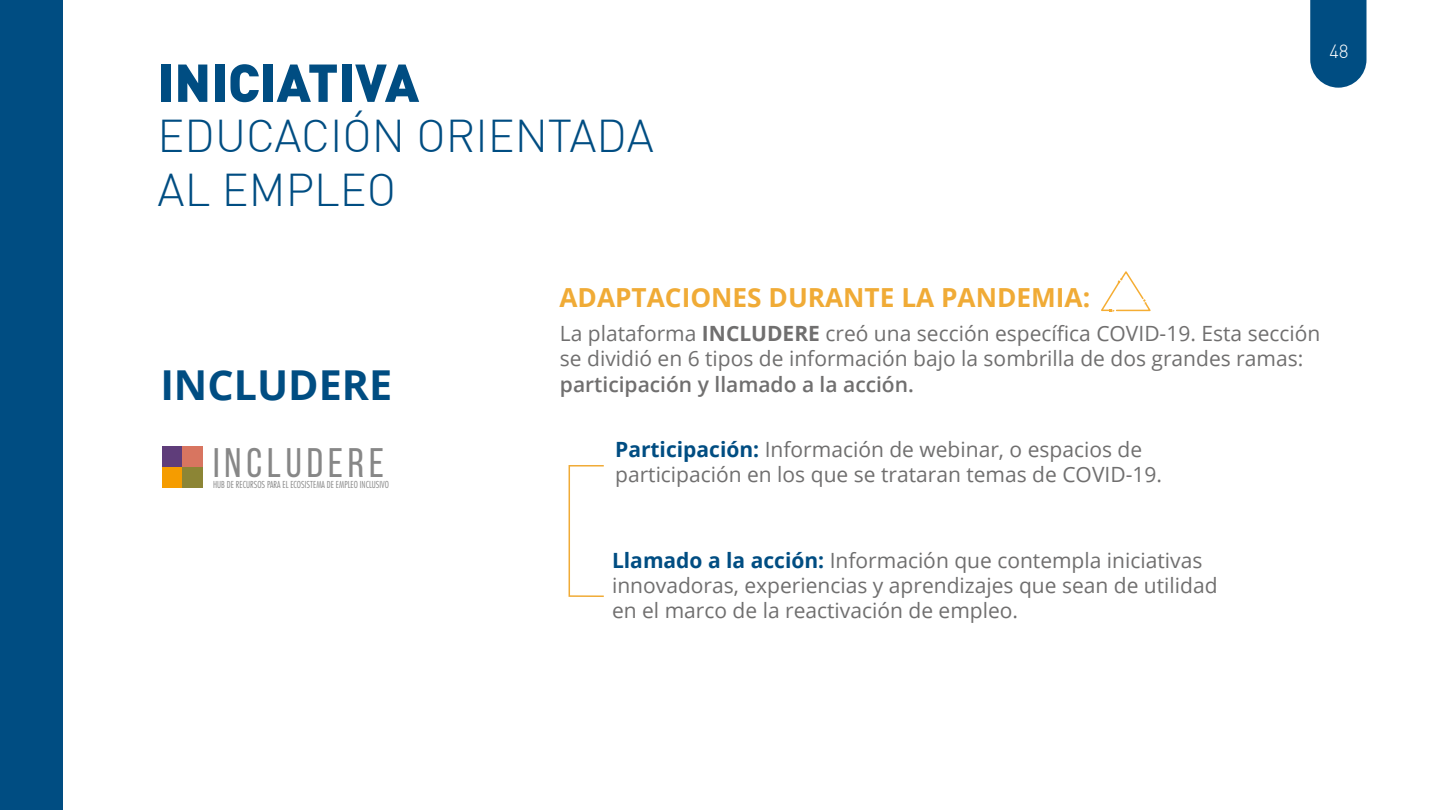
<style>
.page{position:relative;width:1440px;height:810px;background:#fff}
.page>*{position:absolute;margin:0;border:0;box-sizing:border-box;transform-origin:0 0}
.t1{font:900 52.5px "NGCDIN";color:#004d82}
.t2{font:300 45px/54px "NGCDIN";color:#004d82}
.t3{font:700 41.25px "Open Sans";color:#004d82}
.t4{font:41.25px "Bebas Neue";letter-spacing:.12em;color:#878787}
.t5{font:700 26.25px "Open Sans";color:#f0ab36}
.t6{font:21px/25.2px "Open Sans";color:#706f6f}
.t7{font:600 21px "Open Sans";color:#706f6f}
.t8{font:300 18.75px "NGCDIN";color:#fff}
.t9{font:300 condensed 9.38px "Futura";color:#878787}
.s1{font-weight:700}
.s2{font-weight:700;color:#004d82}
</style>
<div class="page">
<svg style="left:1310px;top:0;width:56px;height:88px;background:#175d8d"></svg>
<div style="left:1322px;top:44px;width:35px;height:27px;background:#004d82"></div>
<div style="left:0;top:0;width:63px;height:810px;background:#004d82"></div>
<div style="left:569px;top:465px;width:36px;height:132px;border:2px solid #f0ab36"></div>
<svg style="left:1101px;top:271px;width:50px;height:41px"></svg>
<div style="left:162px;top:467px;width:21px;height:21px;background:#f59c00"></div>
<div style="left:162px;top:446px;width:21px;height:21px;background:#5f3d7a"></div>
<div style="left:182px;top:467px;width:21px;height:21px;background:#8c8535"></div>
<div style="left:182px;top:446px;width:21px;height:21px;background:#d87560"></div>
<h1 class="t1" style="left:158px;top:48px;width:263px">INICIATIVA</h1>
<h2 class="t2" style="left:158px;top:109px;width:498px">EDUCACIÓN ORIENTADA<br>AL EMPLEO</h2>
<p class="t8" style="left:1329px;top:40px;width:21px">48</p>
<h3 class="t3" style="left:160px;top:356px;width:233px">INCLUDERE</h3>
<h3 class="t4" style="left:213px;top:441px;width:172px">INCLUDERE</h3>
<p class="t9" style="left:213px;top:479px;width:177px">HUB DE RECURSOS PARA EL ECOSISTEMA DE EMPLEO INCLUSIVO</p>
<p class="t5" style="left:560px;top:279px;width:532px">ADAPTACIONES DURANTE LA PANDEMIA:</p>
<p class="t6" style="left:560px;top:320px;width:762px">La plataforma <span class="s1">INCLUDERE</span> creó una sección específica COVID-19. Esta sección se dividió en 6 tipos de información bajo la sombrilla de dos grandes ramas:</p>
<p class="t7" style="left:560px;top:370px;width:355px">participación y llamado a la acción.</p>
<p class="t6" style="left:615px;top:436px;width:548px"><span class="s2">Participación:</span> Información de webinar, o espacios de participación en los que se trataran temas de COVID-19.</p>
<p class="t6" style="left:612px;top:547px;width:607px"><span class="s2">Llamado a la acción:</span> Información que contempla iniciativas innovadoras, experiencias y aprendizajes que sean de utilidad en el marco de la reactivación de empleo.</p>
</div>
